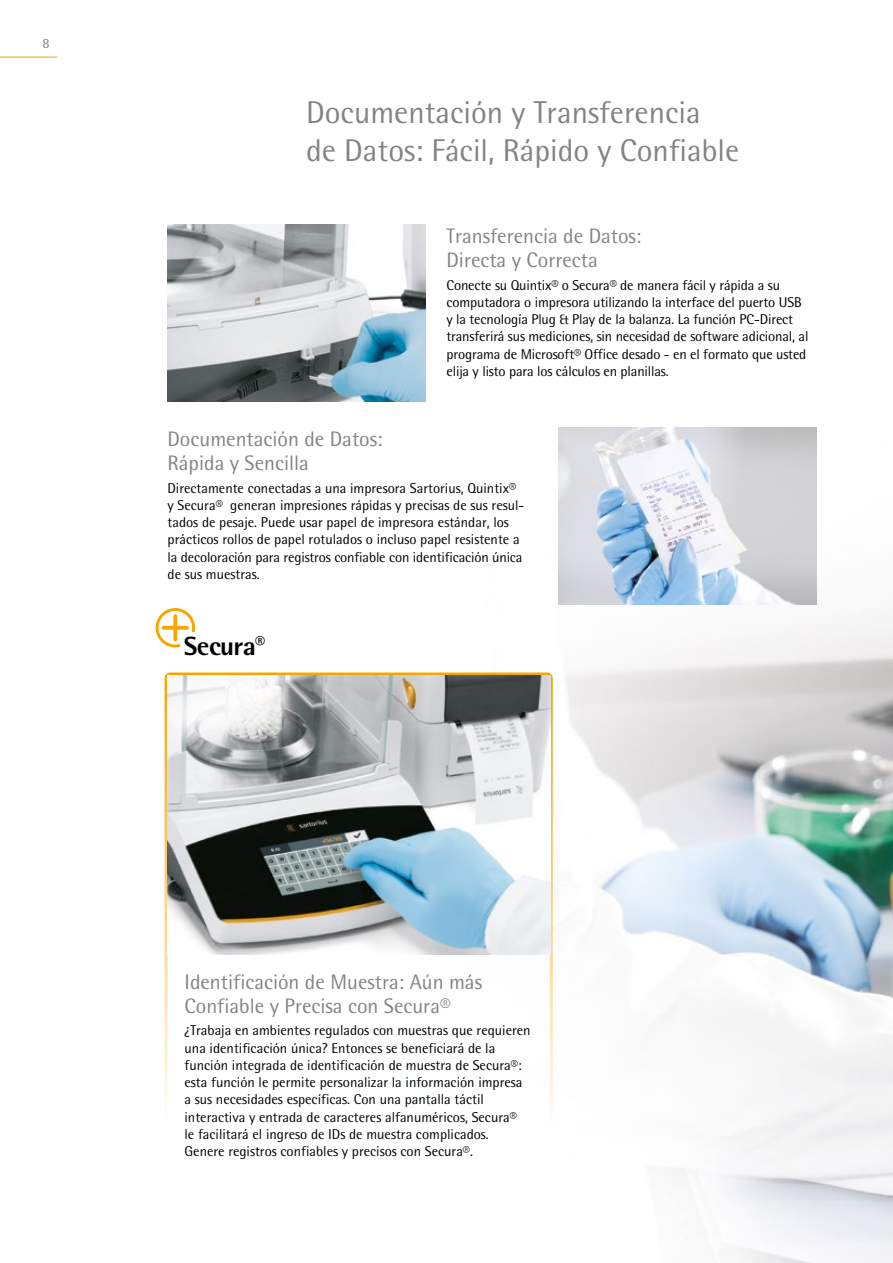
<style>
.page{position:relative;width:893px;height:1263px;background:#fff}
.page>*{position:absolute;margin:0;border:0;box-sizing:border-box;transform-origin:0 0}
.t1{font:31.5px/37.5px "Sartorius Rotis Sans 2013";color:#838382}
.t2{font:800 26.4px "Sartorius Rotis Sans 2013";letter-spacing:-.02em;color:#000}
.t3{font:21px/24px "Sartorius Rotis Sans 2013";color:#838382}
.t4{font:14.25px/17.2px "Sartorius Rotis Sans 2013";color:#000}
.t5{font:14.25px "Sartorius Rotis Sans 2013";color:#838382}
</style>
<div class="page">
<img style="left:425px;top:242px;width:468px;height:1021px">
<img style="left:168px;top:224px;width:257px;height:178px">
<div style="left:166px;top:674px;width:385px;height:498px;background:#fff;border-radius:4px"></div>
<div style="left:165px;top:672px;width:388px;height:502px;border:3px solid #f7a600;border-radius:4px"></div>
<img style="left:168px;top:675px;width:382px;height:279px">
<svg style="left:173px;top:616px;width:4px;height:23px"></svg>
<svg style="left:164px;top:626px;width:23px;height:4px"></svg>
<div style="left:156px;top:608px;width:39px;height:39px;border:3px solid #f7a600;border-radius:50%"></div>
<div style="left:180px;top:632px;width:19px;height:20px;background:#fff"></div>
<img style="left:559px;top:427px;width:257px;height:178px">
<hr style="left:0;top:57px;width:57px;height:1px;background:#f7a600">
<p class="t5" style="left:43px;top:35px;width:9px">8</p>
<h1 class="t1" style="left:306px;top:93px;width:435px">Documentación y Transferencia<br>de Datos: Fácil, Rápido y Confiable</h1>
<h3 class="t3" style="left:446px;top:224px;width:196px">Transferencia de Datos:<br>Directa y Correcta</h3>
<p class="t4" style="left:446px;top:276px;width:363px">Conecte su Quintix® o Secura® de manera fácil y rápida a su computadora o impresora utilizando la interface del puerto USB y la tecnología Plug &amp; Play de la balanza. La función PC-Direct transferirá sus mediciones, sin necesidad de software adicional, al programa de Microsoft® Office desado - en el formato que usted elija y listo para los cálculos en planillas.</p>
<h3 class="t3" style="left:168px;top:427px;width:217px">Documentación de Datos:<br>Rápida y Sencilla</h3>
<p class="t4" style="left:168px;top:479px;width:358px">Directamente conectadas a una impresora Sartorius, Quintix® y Secura® generan impresiones rápidas y precisas de sus resul&shy;tados de pesaje. Puede usar papel de impresora estándar, los prácticos rollos de papel rotulados o incluso papel resistente a la decoloración para registros confiable con identificación única de sus muestras.</p>
<h2 class="t2" style="left:184px;top:629px;width:83px">Secura<sup>®</sup></h2>
<h3 class="t3" style="left:185px;top:969px;width:299px">Identificación de Muestra: Aún más<br>Confiable y Precisa con Secura®</h3>
<p class="t4" style="left:185px;top:1022px;width:348px">¿Trabaja en ambientes regulados con muestras que requieren una identificación única? Entonces se beneficiará de la función integrada de identificación de muestra de Secura®: esta función le permite personalizar la información impresa a sus necesidades específicas. Con una pantalla táctil interactiva y entrada de caracteres alfanuméricos, Secura®<br>le facilitará el ingreso de IDs de muestra complicados.<br>Genere registros confiables y precisos con Secura®.</p>
</div>
